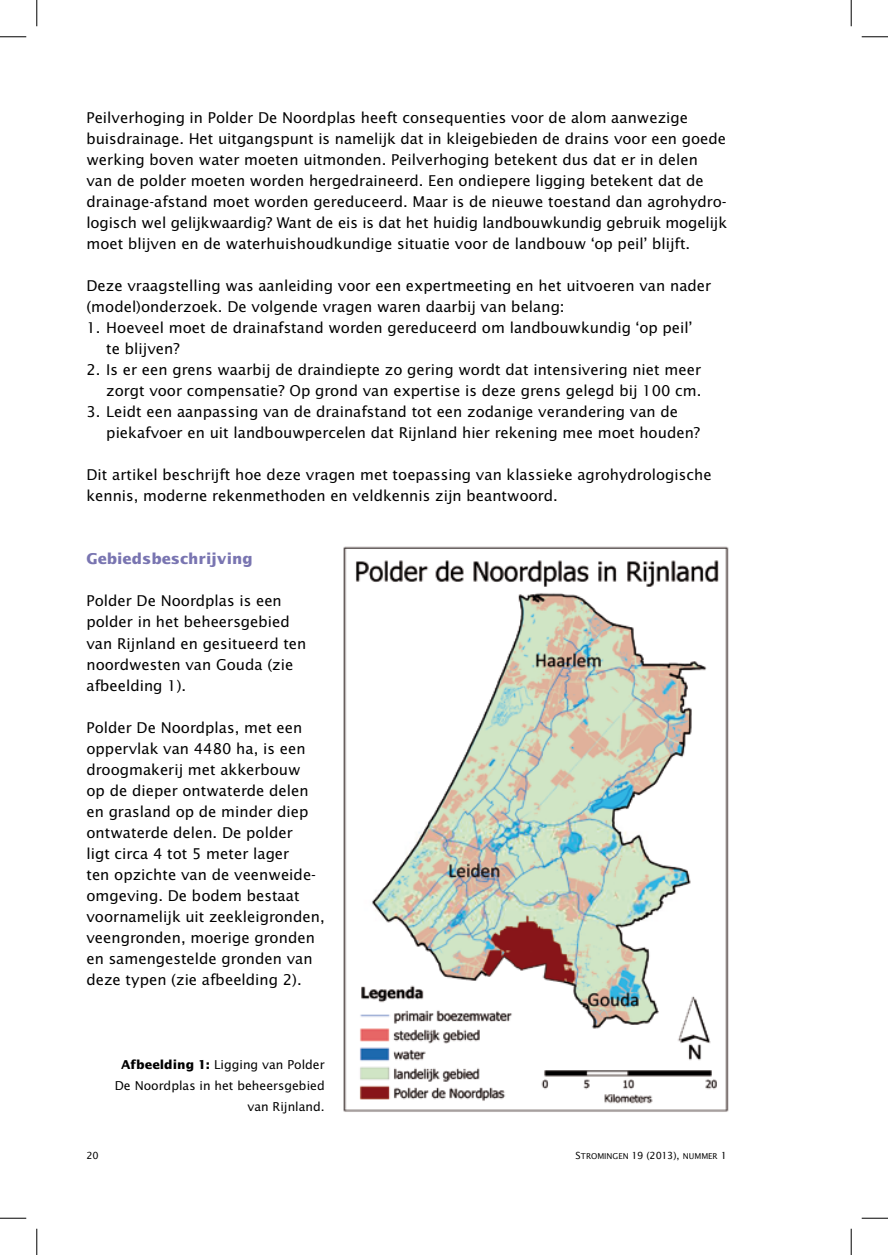
<style>
.page{position:relative;width:888px;height:1255px;background:#fff}
.page>*{position:absolute;margin:0;border:0;box-sizing:border-box;transform-origin:0 0}
.t1{font:14.88px/21px "Lucida Sans";color:#000}
.t2{font:700 14.88px "Lucida Sans";color:#7975b1}
.t3{font:12.25px/21px "Lucida Sans";color:#000;text-align:right}
.t4{font:9.8px "Lucida Sans";color:#000}
.t5{font:8.05px "Lucida Sans";color:#000}
.s1{font-weight:700}
.s2{font-size:9.8px}
</style>
<div class="page">
<img style="left:343px;top:546px;width:386px;height:566px">
<svg style="left:0;top:36px;width:26px;height:1px"></svg>
<svg style="left:861px;top:36px;width:26px;height:1px"></svg>
<svg style="left:0;top:1217px;width:26px;height:1px"></svg>
<svg style="left:861px;top:1217px;width:26px;height:1px"></svg>
<svg style="left:36px;top:0;width:1px;height:26px"></svg>
<svg style="left:36px;top:1228px;width:1px;height:26px"></svg>
<svg style="left:850px;top:0;width:1px;height:26px"></svg>
<svg style="left:850px;top:1228px;width:1px;height:26px"></svg>
<p class="t1" style="left:86px;top:107px;width:641px">Peilverhoging in Polder De Noordplas heeft consequenties voor de alom aanwezige buisdrainage. Het uitgangspunt is namelijk dat in kleigebieden de drains voor een goede werking boven water moeten uitmonden. Peilverhoging betekent dus dat er in delen van de polder moeten worden hergedraineerd. Een ondiepere ligging betekent dat de drainage-afstand moet worden gereduceerd. Maar is de nieuwe toestand dan agrohydro&shy;logisch wel gelijkwaardig? Want de eis is dat het huidig landbouwkundig gebruik mogelijk moet blijven en de waterhuishoudkundige situatie voor de landbouw ‘op peil’ blijft.</p>
<p class="t1" style="left:86px;top:275px;width:626px">Deze vraagstelling was aanleiding voor een expertmeeting en het uitvoeren van nader (model)onderzoek. De volgende vragen waren daarbij van belang:</p>
<p class="t1" style="left:106px;top:317px;width:587px;text-indent:-20px">1. Hoeveel moet de drainafstand worden gereduceerd om landbouwkundig ‘op peil’ te blijven?</p>
<p class="t1" style="left:86px;top:359px;width:616px;text-align:right">2. Is er een grens waarbij de draindiepte zo gering wordt dat intensivering niet meer zorgt voor compensatie? Op grond van expertise is deze grens gelegd bij 100 cm.</p>
<p class="t1" style="left:106px;top:401px;width:595px;text-indent:-20px">3. Leidt een aanpassing van de drainafstand tot een zodanige verandering van de piekafvoer en uit landbouwpercelen dat Rijnland hier rekening mee moet houden?</p>
<p class="t1" style="left:86px;top:464px;width:626px">Dit artikel beschrijft hoe deze vragen met toepassing van klassieke agrohydrologische kennis, moderne rekenmethoden en veldkennis zijn beantwoord.</p>
<p class="t2" style="left:86px;top:550px;width:168px">Gebiedsbeschrijving</p>
<p class="t1" style="left:86px;top:590px;width:221px">Polder De Noordplas is een polder in het beheersgebied van Rijnland en gesitueerd ten noordwesten van Gouda (zie afbeelding 1).</p>
<p class="t1" style="left:86px;top:716px;width:240px">Polder De Noordplas, met een oppervlak van 4480 ha, is een droogmakerij met akkerbouw<br>op de dieper ontwaterde delen en grasland op de minder diep ontwaterde delen. De polder<br>ligt circa 4 tot 5 meter lager<br>ten opzichte van de veenweide&shy;omgeving. De bodem bestaat voornamelijk uit zeekleigronden, veengronden, moerige gronden en samengestelde gronden van deze typen (zie afbeelding 2).</p>
<p class="t3" style="left:115px;top:1053px;width:211px"><span class="s1">Afbeelding 1:</span> Ligging van Polder<br>De Noordplas in het beheersgebied van Rijnland.</p>
<p class="t4" style="left:86px;top:1148px;width:14px">20</p>
<p class="t5" style="left:575px;top:1150px;width:153px"><span class="s2">S</span>TROMINGEN <span class="s2">19 (2013),</span> NUMMER <span class="s2">1</span></p>
</div>
